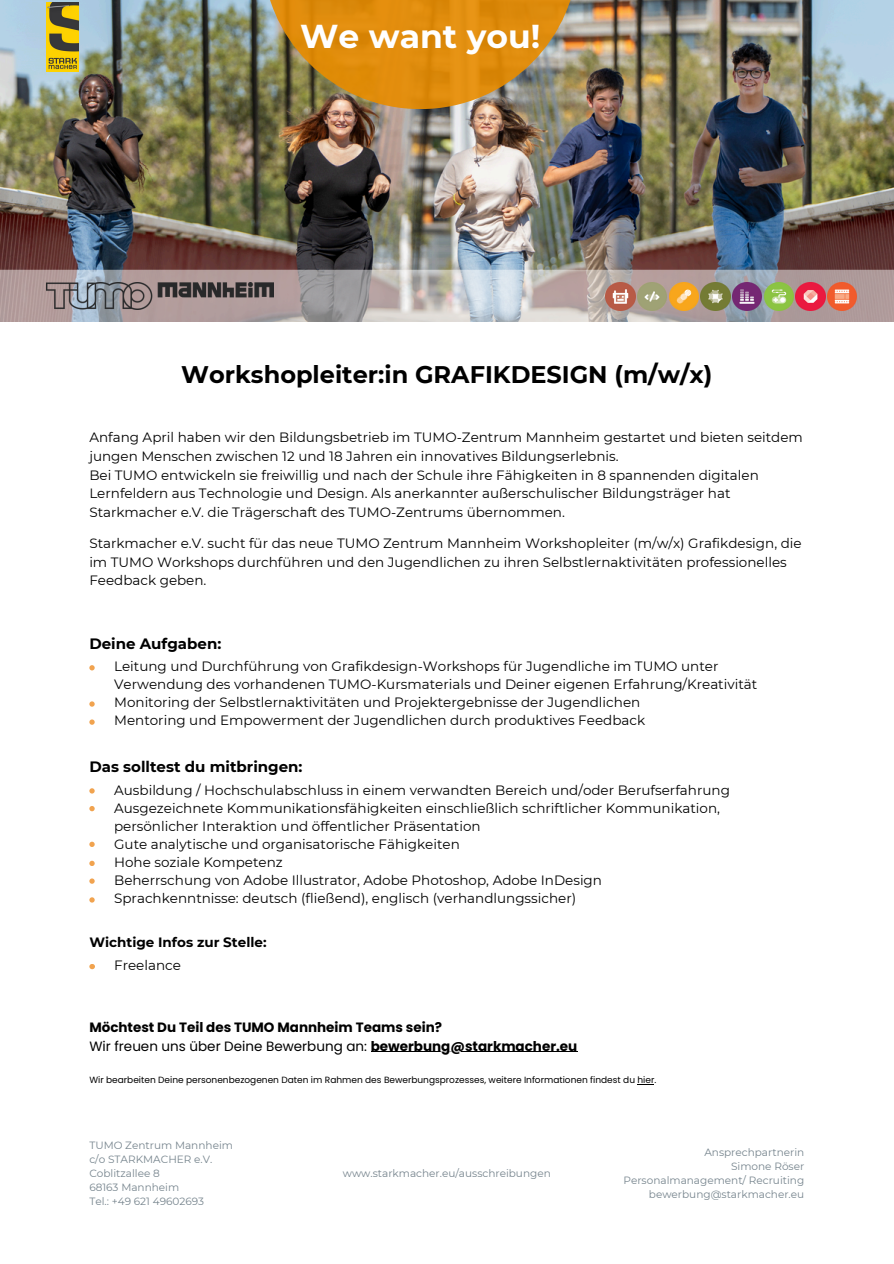
<style>
.page{position:relative;width:894px;height:1264px;background:#fff}
.page>*{position:absolute;margin:0;border:0;box-sizing:border-box;transform-origin:0 0}
.t1{font:700 33px "Montserrat";color:#fff}
.t2{font:700 24px "Montserrat";color:#000}
.t3{font:700 15px "Montserrat";color:#000}
.t4{font:13.5px/18px "Montserrat";color:#000}
.t5{font:700 13.5px/18.8px "Poppins";color:#000}
.t6{font:700 13.5px/22.5px "Montserrat";color:#000}
.t7{font:10.5px/14px "Montserrat";color:#76848d}
.t8{font:9px "Poppins";color:#000}
.s1{font-weight:400}
</style>
<div class="page">
<img style="left:0;top:0;width:893px;height:270px">
<img style="left:262px;top:0;width:316px;height:109px">
<img style="left:47px;top:3px;width:31px;height:69px">
<svg style="left:0;top:270px;width:893px;height:52px"></svg>
<img style="left:47px;top:282px;width:226px;height:27px">
<img style="left:605px;top:282px;width:29px;height:29px">
<img style="left:637px;top:282px;width:29px;height:29px">
<img style="left:669px;top:282px;width:29px;height:29px">
<img style="left:700px;top:282px;width:29px;height:29px">
<img style="left:732px;top:282px;width:29px;height:29px">
<img style="left:764px;top:282px;width:29px;height:29px">
<img style="left:795px;top:282px;width:29px;height:29px">
<img style="left:827px;top:282px;width:29px;height:29px">
<hr style="left:370px;top:1051px;width:207px;height:1px;background:#000">
<svg style="left:89px;top:665px;width:6px;height:5px"></svg>
<svg style="left:89px;top:701px;width:6px;height:5px"></svg>
<svg style="left:89px;top:719px;width:6px;height:5px"></svg>
<svg style="left:89px;top:788px;width:6px;height:5px"></svg>
<svg style="left:89px;top:806px;width:6px;height:5px"></svg>
<svg style="left:89px;top:841px;width:6px;height:6px"></svg>
<svg style="left:89px;top:860px;width:6px;height:6px"></svg>
<svg style="left:89px;top:878px;width:6px;height:5px"></svg>
<svg style="left:89px;top:897px;width:6px;height:5px"></svg>
<svg style="left:89px;top:964px;width:6px;height:5px"></svg>
<p class="t1" style="left:300px;top:16px;width:241px">We want you!</p>
<p class="t2" style="left:181px;top:359px;width:532px">Workshopleiter:in GRAFIKDESIGN (m/w/x)</p>
<p class="t4" style="left:89px;top:428px;width:714px;line-height:18.8px">Anfang April haben wir den Bildungsbetrieb im TUMO-Zentrum Mannheim gestartet und bieten seitdem jungen Menschen zwischen 12 und 18 Jahren ein innovatives Bildungserlebnis.<br>Bei TUMO entwickeln sie freiwillig und nach der Schule ihre Fähigkeiten in 8 spannenden digitalen Lernfeldern aus Technologie und Design. Als anerkannter außerschulischer Bildungsträger hat Starkmacher e.V. die Trägerschaft des TUMO-Zentrums übernommen.</p>
<p class="t4" style="left:89px;top:533px;width:713px;line-height:18.8px">Starkmacher e.V. sucht für das neue TUMO Zentrum Mannheim Workshopleiter (m/w/x) Grafikdesign, die im TUMO Workshops durchführen und den Jugendlichen zu ihren Selbstlernaktivitäten professionelles<br>Feedback geben.</p>
<h3 class="t3" style="left:89px;top:634px;width:133px">Deine Aufgaben:</h3>
<h3 class="t4" style="left:114px;top:657px;width:644px">Leitung und Durchführung von Grafikdesign-Workshops für Jugendliche im TUMO unter<br>Verwendung des vorhandenen TUMO-Kursmaterials und Deiner eigenen Erfahrung/Kreativität</h3>
<h3 class="t4" style="left:114px;top:693px;width:532px">Monitoring der Selbstlernaktivitäten und Projektergebnisse der Jugendlichen<br>Mentoring und Empowerment der Jugendlichen durch produktives Feedback</h3>
<h3 class="t3" style="left:89px;top:757px;width:214px">Das solltest du mitbringen:</h3>
<h3 class="t4" style="left:114px;top:780px;width:617px">Ausbildung / Hochschulabschluss in einem verwandten Bereich und/oder Berufserfahrung Ausgezeichnete Kommunikationsfähigkeiten einschließlich schriftlicher Kommunikation, persönlicher Interaktion und öffentlicher Präsentation<br>Gute analytische und organisatorische Fähigkeiten</h3>
<h3 class="t4" style="left:114px;top:852px;width:489px">Hohe soziale Kompetenz<br>Beherrschung von Adobe Illustrator, Adobe Photoshop, Adobe InDesign<br>Sprachkenntnisse: deutsch (fließend), englisch (verhandlungssicher)</h3>
<h4 class="t6" style="left:114px;top:931px;width:154px;text-indent:-25px">Wichtige Infos zur Stelle:<br><span class="s1">Freelance</span></h4>
<h3 class="t5" style="left:89px;top:1017px;width:489px">Möchtest Du Teil des TUMO Mannheim Teams sein?<br><span class="s1">Wir freuen uns ü ber Deine Bewerbung an:</span> bewerbung@starkmacher.eu</h3>
<p class="t8" style="left:89px;top:1073px;width:568px">Wir bearbeiten Deine personenbezogenen Daten im Rahmen des Bewerbungsprozesses, weitere Informationen findest du hier.</p>
<p class="t7" style="left:89px;top:1137px;width:145px">TUMO Zentrum Mannheim c/o STARKMACHER e.V.<br>Coblitzallee 8<br>68163 Mannheim<br>Tel.: +49 621 49602693</p>
<h2 class="t7" style="left:343px;top:1166px;width:209px">www.starkmacher.eu/ausschreibungen</h2>
<h3 class="t7" style="left:623px;top:1144px;width:182px;text-align:right">Ansprechpartnerin<br>Simone Röser<br>Personalmanagement/ Recruiting bewerbung@starkmacher.eu</h3>
</div>
